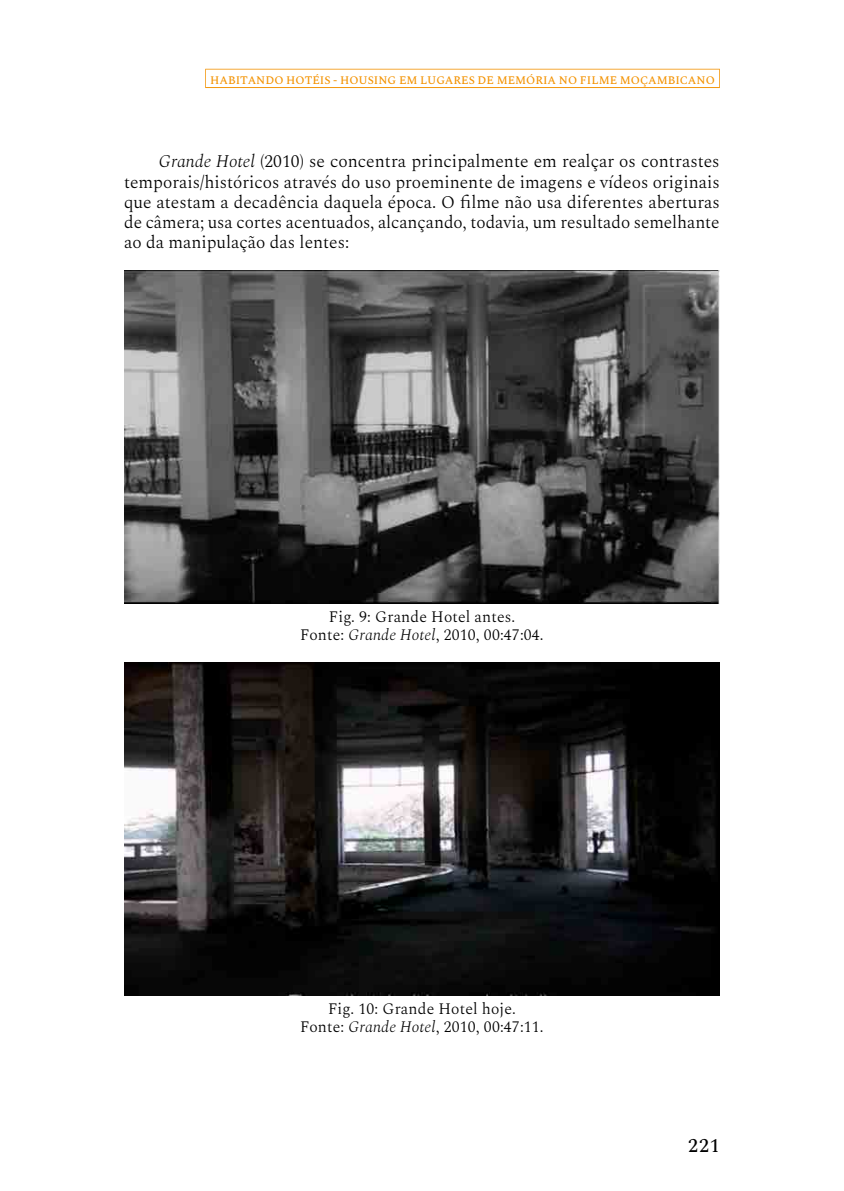
<style>
.page{position:relative;width:844px;height:1191px;background:#fff}
.page>*{position:absolute;margin:0;border:0;box-sizing:border-box;transform-origin:0 0}
.t1{font:500 19.25px "Spectral";color:#000}
.Texto{font:300 17.5px/20.1px "Spectral";color:#000;text-align:justify}
.Legendas{font:300 15.75px "Spectral";letter-spacing:.01em;color:#000}
.t2{font:500 11.38px "Spectral";color:#f39200}
.s1{font-style:italic}
</style>
<div class="page">
<img style="left:124px;top:270px;width:595px;height:333px">
<img style="left:124px;top:662px;width:595px;height:333px">
<svg style="left:205px;top:69px;width:514px;height:19px"></svg>
<div style="left:206px;top:70px;width:513px;height:17px;background:#fff"></div>
<p class="t2" style="left:210px;top:72px;width:18px">HABITA</p>
<p class="t2" style="left:256px;top:72px;width:56px">NDO HOTÉIS</p>
<p class="t2" style="left:333px;top:72px;width:96px">- HOUSING EM LUGARES</p>
<p class="t2" style="left:477px;top:72px;width:30px">DE MEM</p>
<p class="t2" style="left:526px;top:72px;width:17px">ÓRIA</p>
<p class="t2" style="left:558px;top:72px;width:30px">NO FILME</p>
<p class="t2" style="left:619px;top:72px;width:29px">MOÇAMBI</p>
<p class="t2" style="left:679px;top:72px;width:36px">CANO</p>
<p class="Texto" style="left:124px;top:152px;width:597px;text-indent:35px"><span class="s1">Grande Hotel</span> (2010) se concentra principalmente em realçar os contrastes temporais/históricos através do uso proeminente de imagens e vídeos originais que atestam a decadência daquela época. O filme não usa diferentes aberturas de câmera; usa cortes acentuados, alcançando, todavia, um resultado semelhante ao da manipulação das lentes:</p>
<p class="Legendas" style="left:329px;top:605px;width:188px">Fig. 9: Grande Hotel antes.</p>
<p class="Legendas" style="left:300px;top:623px;width:245px">Fonte: <span class="s1">Grande Hotel</span>, 2010, 00:47:04.</p>
<p class="Legendas" style="left:328px;top:997px;width:189px">Fig. 10: Grande Hotel hoje.</p>
<p class="Legendas" style="left:300px;top:1015px;width:245px">Fonte: <span class="s1">Grande Hotel</span>, 2010, 00:47:11.</p>
<p class="t1" style="left:688px;top:1131px;width:33px">221</p>
</div>
